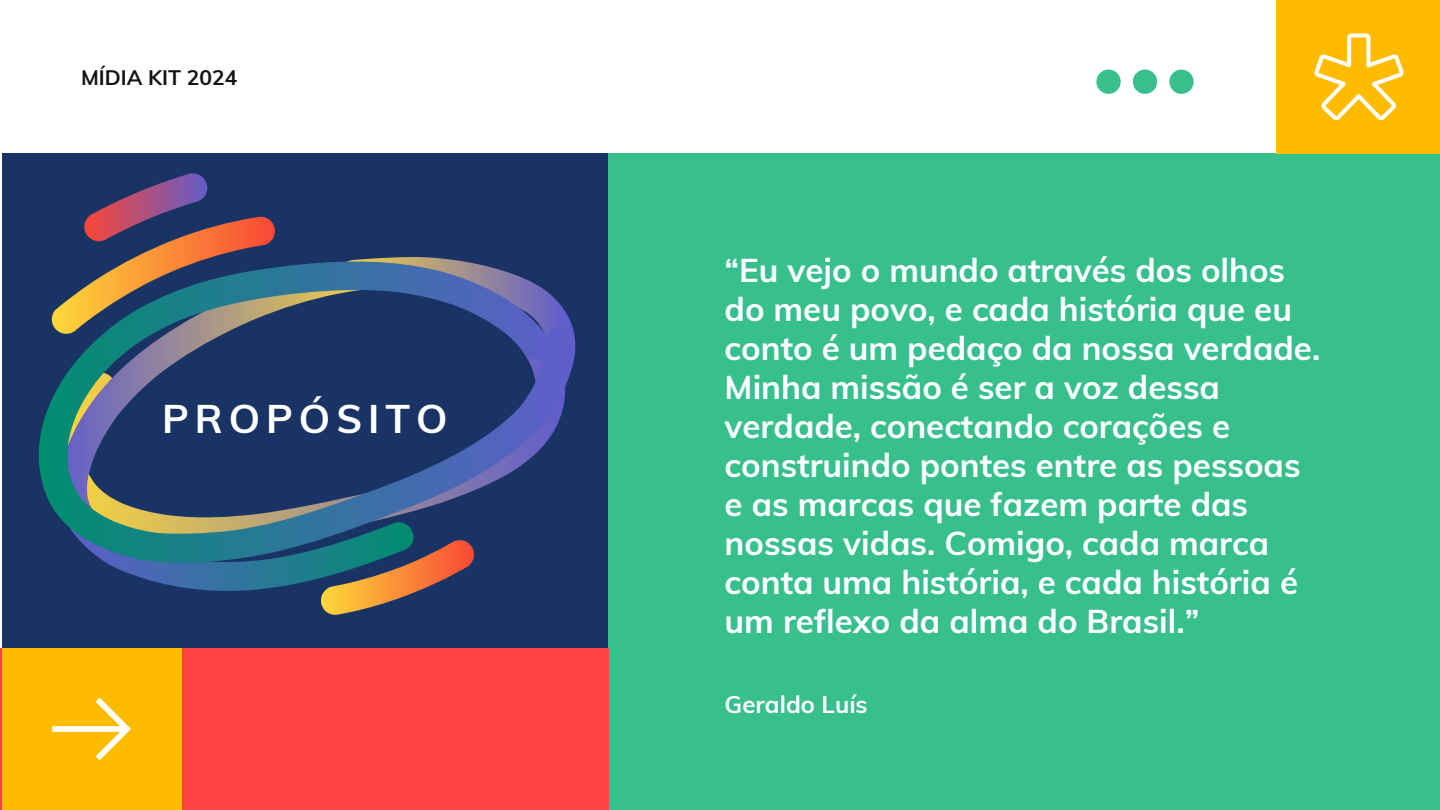
<style>
.page{position:relative;width:1440px;height:810px;background:#fff}
.page>*{position:absolute;margin:0;border:0;box-sizing:border-box;transform-origin:0 0}
.t1{font:700 40px "Muli";letter-spacing:.15em;color:#fff}
.t2{font:700 33px/39px "Muli";color:#fff}
.t3{font:700 24px "Muli";color:#fff}
.t4{font:700 21px "Muli";color:#141414}
</style>
<div class="page">
<div style="left:608px;top:154px;width:832px;height:656px;background:#38bf8e"></div>
<div style="left:0;top:648px;width:608px;height:162px;background:#ff4343"></div>
<div style="left:2px;top:154px;width:606px;height:494px;background:#1a3365"></div>
<div style="left:1276px;top:0;width:164px;height:154px;background:#fb0"></div>
<svg style="left:1314px;top:33px;width:90px;height:87px"></svg>
<div style="left:2px;top:648px;width:179px;height:162px;background:#fb0"></div>
<svg style="left:52px;top:698px;width:79px;height:62px"></svg>
<svg style="left:1096px;top:70px;width:98px;height:24px"></svg>
<svg style="left:354px;top:257px;width:100px;height:3px"></svg>
<svg style="left:38px;top:260px;width:538px;height:260px"></svg>
<svg style="left:52px;top:173px;width:224px;height:161px"></svg>
<svg style="left:62px;top:500px;width:412px;height:115px"></svg>
<p class="t4" style="left:81px;top:64px;width:158px">MÍDIA KIT 2024</p>
<p class="t1" style="left:162px;top:393px;width:287px">PROPÓSITO</p>
<p class="t2" style="left:725px;top:250px;width:597px">“Eu vejo o mundo através dos olhos do meu povo, e cada história que eu conto é um pedaço da nossa verdade.<br>Minha missão é ser a voz dessa verdade, conectando corações e construindo pontes entre as pessoas e as marcas que fazem parte das nossas vidas. Comigo, cada marca conta uma história, e cada história é um reflexo da alma do Brasil.”</p>
<p class="t3" style="left:725px;top:689px;width:145px">Geraldo Luís</p>
</div>
